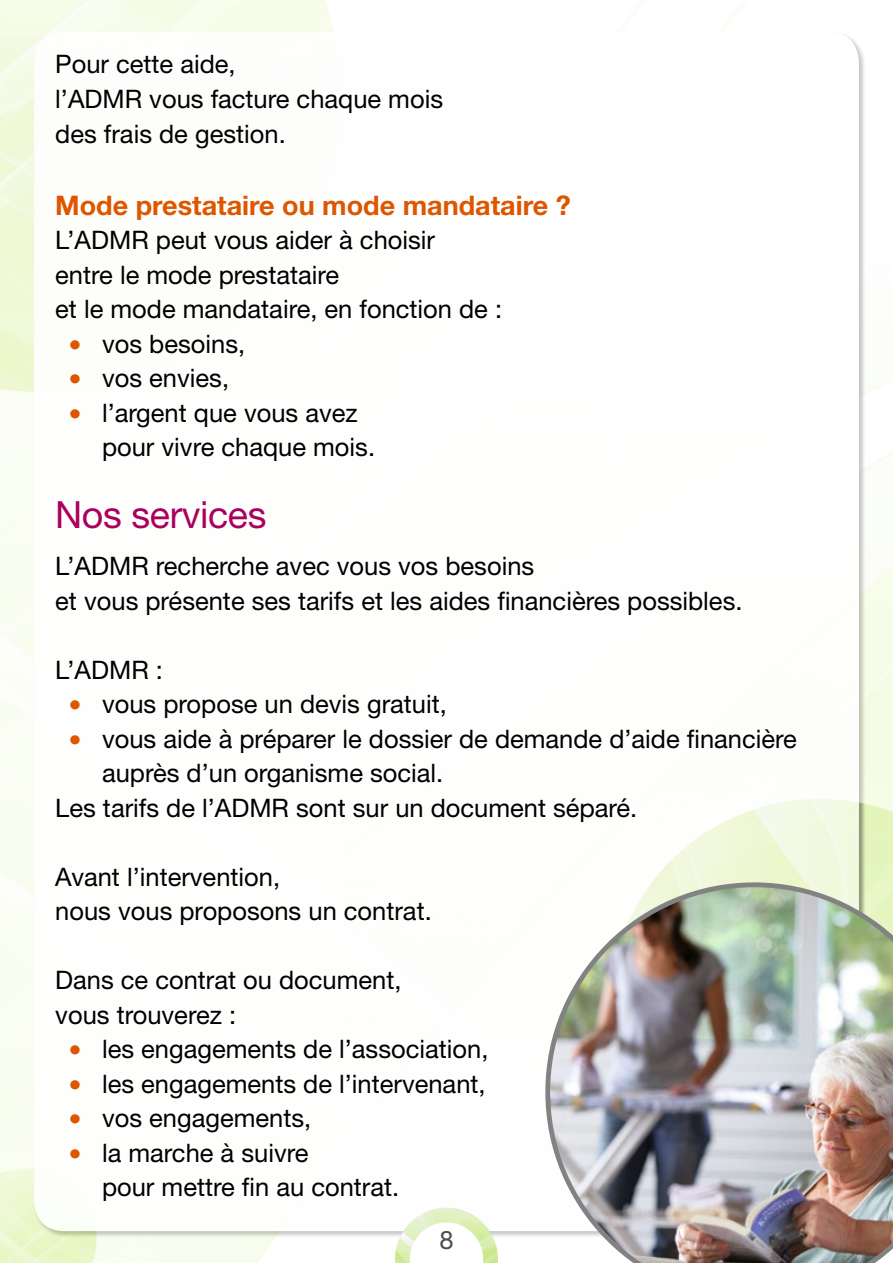
<style>
.page{position:relative;width:893px;height:1263px;background:#fff}
.page>*{position:absolute;margin:0;border:0;box-sizing:border-box;transform-origin:0 0}
.Titre_H2{font:37.5px "Helvetica Neue LT Std";letter-spacing:-.01em;color:#ab005d}
.Titre_H3{font:700 27px "Helvetica Neue LT Std";color:#de5600}
.t1{font:25.5px/34.5px "Helvetica Neue LT Std";color:#000}
.t2{font:25.5px "Helvetica Neue LT Std";color:#4e4e4d}
.s1{font-family:"Verdana";color:#de5600}
</style>
<div class="page">
<img style="left:0;top:1168px;width:97px;height:95px">
<img style="left:0;top:0;width:334px;height:392px">
<div style="left:34px;top:32px;width:825px;height:1199px;background:#fff;border-radius:30px"></div>
<svg style="left:392px;top:1207px;width:109px;height:56px"></svg>
<img style="left:652px;top:795px;width:241px;height:87px">
<img style="left:545px;top:882px;width:348px;height:381px">
<p class="t1" style="left:55px;top:47px;width:389px">Pour cette aide,<br>l’ADMR vous facture chaque mois des frais de gestion.</p>
<h3 class="Titre_H3" style="left:55px;top:188px;width:517px">Mode prestataire ou mode mandataire ?</h3>
<p class="t1" style="left:55px;top:222px;width:448px">L’ADMR peut vous aider à choisir<br>entre le mode prestataire<br>et le mode mandataire, en fonction de :</p>
<p class="t1" style="left:68px;top:326px;width:179px"><span class="s1">•</span> vos besoins,</p>
<p class="t1" style="left:68px;top:360px;width:163px"><span class="s1">•</span> vos envies,</p>
<p class="t1" style="left:102px;top:395px;width:275px;text-indent:-34px"><span class="s1">•</span> l’argent que vous avez pour vivre chaque mois.</p>
<h2 class="Titre_H2" style="left:55px;top:492px;width:213px">Nos services</h2>
<p class="t1" style="left:55px;top:549px;width:689px">L’ADMR recherche avec vous vos besoins<br>et vous présente ses tarifs et les aides financières possibles.</p>
<p class="t1" style="left:55px;top:652px;width:109px">L’ADMR :</p>
<p class="t1" style="left:68px;top:687px;width:380px"><span class="s1">•</span> vous propose un devis gratuit,</p>
<p class="t1" style="left:102px;top:721px;width:696px;text-indent:-34px"><span class="s1">•</span> vous aide à préparer le dossier de demande d’aide financière auprès d’un organisme social.</p>
<p class="t1" style="left:55px;top:790px;width:583px">Les tarifs de l’ADMR sont sur un document séparé.</p>
<p class="t1" style="left:55px;top:859px;width:378px">Avant l’intervention,<br>nous vous proposons un contrat.</p>
<p class="t1" style="left:55px;top:963px;width:348px">Dans ce contrat ou document, vous trouverez :</p>
<p class="t1" style="left:68px;top:1032px;width:422px"><span class="s1">•</span> les engagements de l’association,</p>
<p class="t1" style="left:68px;top:1066px;width:419px"><span class="s1">•</span> les engagements de l’intervenant,</p>
<p class="t1" style="left:68px;top:1101px;width:245px"><span class="s1">•</span> vos engagements,</p>
<p class="t1" style="left:102px;top:1135px;width:299px;text-indent:-34px"><span class="s1">•</span> la marche à suivre<br>pour mettre fin au contrat.</p>
<p class="t2" style="left:439px;top:1225px;width:16px">8</p>
</div>
